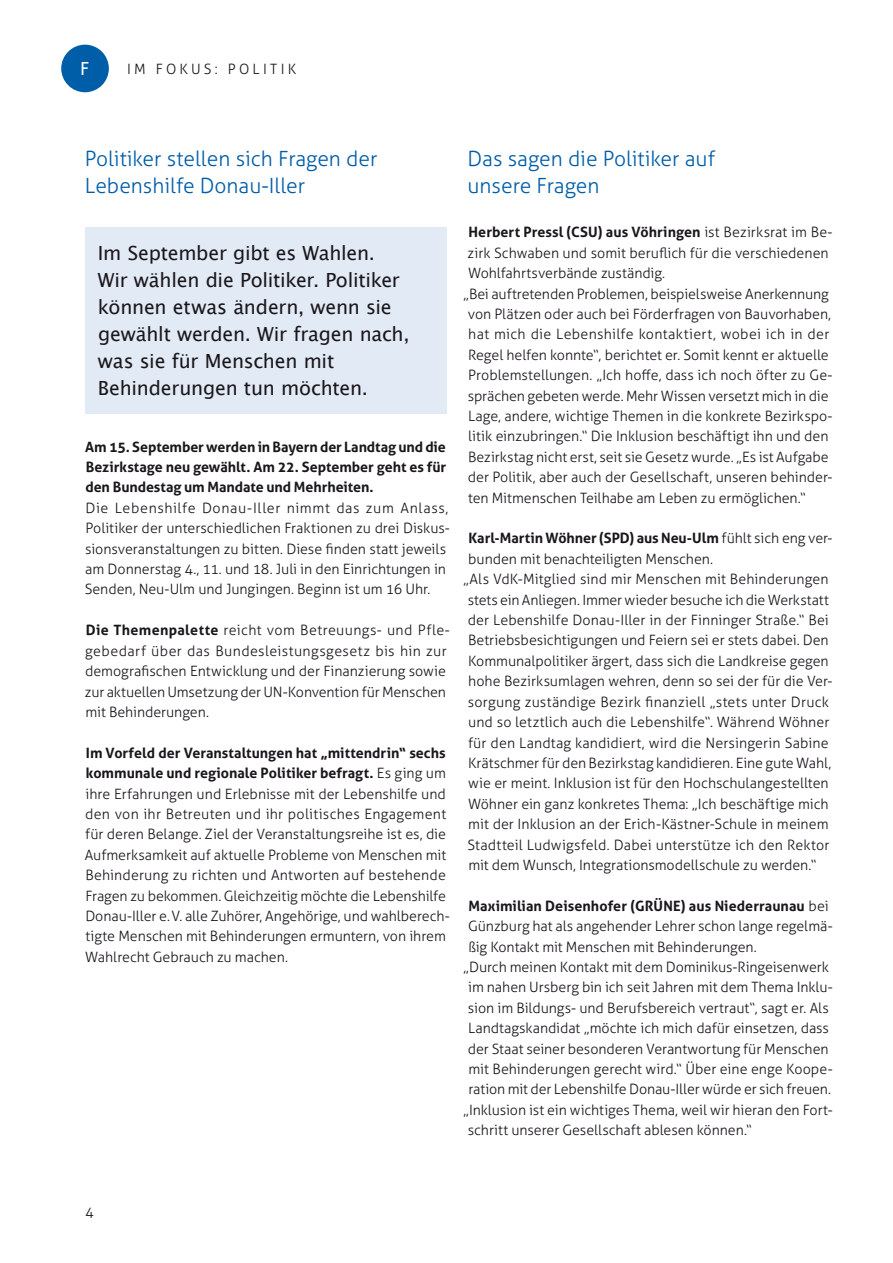
<style>
.page{position:relative;width:893px;height:1263px;background:#fff}
.page>*{position:absolute;margin:0;border:0;box-sizing:border-box;transform-origin:0 0}
.t1{font:300 21px/27px "Aller";color:#005da8}
.t2{font:19.5px/27px "Lucida Sans Unicode";letter-spacing:-.015em;color:#1a171c}
.t3{font:300 14.25px/20.4px "Aller";color:#1a171c}
.t4{font:700 14.25px/20.4px "Aller";color:#1a171c;text-align:justify}
.t5{font:300 14.25px "Aller";letter-spacing:.02em;color:#1a171c}
.s1{font-weight:700}
.s2{font-weight:300}
</style>
<div class="page">
<div style="left:85px;top:227px;width:361px;height:187px;background:#e2eaf5"></div>
<div style="left:61px;top:45px;width:48px;height:47px;background:#005da8;border-radius:50%"></div>
<svg style="left:82px;top:62px;width:6px;height:13px"></svg>
<p class="t3" style="left:127px;top:59px;width:112px">Im Fok us: politik</p>
<h1 class="t1" style="left:85px;top:145px;width:294px">Politiker stellen sich Fragen der<br>Lebenshilfe Donau-Iller</h1>
<h2 class="t2" style="left:98px;top:239px;width:313px">Im September gibt es Wahlen.<br>Wir wählen die Politiker. Politiker können etwas ändern, wenn sie gewählt werden. Wir fragen nach, was sie für Menschen mit<br>Behinderungen tun möchten.</h2>
<p class="t4" style="left:85px;top:436px;width:362px">Am 15. September werden in Bayern der Landtag und die Bezirkstage neu gewählt. Am 22. September geht es für den Bundestag um Mandate und Mehrheiten.</p>
<p class="t3" style="left:85px;top:498px;width:367px">Die Lebenshilfe Donau-Iller nimmt das zum Anlass, Politiker der unterschiedlichen Fraktionen zu drei Diskus&shy;sionsveranstaltungen zu bitten. Diese finden statt jeweils am Donnerstag 4., 11. und 18. Juli in den Einrichtungen in Senden, Neu-U lm und Jungingen. Beginn ist um 16 U hr.</p>
<p class="t3" style="left:85px;top:620px;width:366px"><span class="s1">Die Themenpalette</span> reicht vom Betreuungs- und Pfle&shy;gebedarf über das Bundesleistungsgesetz bis hin zur demografischen Entwicklung und der Finanzierung sowie zur aktuellen U msetzung der U N-Konvention für Menschen mit Behinderungen.</p>
<p class="t3" style="left:85px;top:742px;width:367px"><span class="s1">Im Vorfeld der Veranstaltungen hat „mittendrin“ sechs kommunale und regionale Politiker befragt.</span> Es ging um ihre Erfahrungen und Erlebnisse mit der Lebenshilfe und den von ihr Betreuten und ihr politisches Engagement für deren Belange. Ziel der Veranstaltungsreihe ist es, die Aufmerksamkeit auf aktuelle Probleme von Menschen mit Behinderung zu richten und Antworten auf bestehende Fragen zu bekommen. Gleichzeitig möchte die Lebenshilfe Donau-Iller e.V. alle Zuhörer, Angehörige, und wahlberech&shy;tigte Menschen mit Behinderungen ermuntern, von ihrem Wahlrecht Gebrauch zu machen.</p>
<h1 class="t1" style="left:468px;top:145px;width:249px">Das sagen die Politiker auf unsere Fragen</h1>
<p class="t4" style="left:469px;top:222px;width:366px">Herbert Pressl (CSU) aus Vöhringen <span class="s2">ist Bezirksrat im Be-</span></p>
<p class="t3" style="left:468px;top:242px;width:363px">zirk Schwaben und somit beruflich für die verschiedenen</p>
<p class="t3" style="left:468px;top:263px;width:199px">Wohlfahrtsverbände zuständig.</p>
<p class="t3" style="left:463px;top:283px;width:367px">„Bei auftretenden Problemen, beispielsweise Anerkennung</p>
<p class="t3" style="left:468px;top:304px;width:365px">von Plätzen oder auch bei Förderfragen von Bauvorhaben,</p>
<p class="t5" style="left:468px;top:326px;width:363px">hat mich die Lebenshilfe kontaktiert, wobei ich in der</p>
<p class="t3" style="left:468px;top:344px;width:362px">Regel helfen konnte“, berichtet er. Somit kennt er aktuelle</p>
<p class="t3" style="left:468px;top:365px;width:366px">Problemstellungen. „Ich hoffe, dass ich noch öfter zu Ge-</p>
<p class="t3" style="left:468px;top:385px;width:362px">sprächen gebeten werde. Mehr Wissen versetzt mich in die</p>
<p class="t3" style="left:468px;top:406px;width:366px">Lage, andere, wichtige Themen in die konkrete Bezirkspo-</p>
<p class="t3" style="left:468px;top:426px;width:362px">litik einzubringen.“ Die Inklusion beschäftigt ihn und den</p>
<p class="t3" style="left:468px;top:446px;width:362px">Bezirkstag nicht erst, seit sie G esetz wurde. „Es ist Aufgabe</p>
<p class="t3" style="left:468px;top:467px;width:366px">der Politik, aber auch der Gesellschaft, unseren behinder-</p>
<p class="t3" style="left:468px;top:487px;width:339px">ten Mitmenschen Teilhabe am Leben zu ermöglichen.“</p>
<p class="t4" style="left:469px;top:528px;width:366px">Karl-Martin Wöhner (SPD) aus Neu-Ulm <span class="s2">fühlt sich eng ver-</span></p>
<p class="t3" style="left:468px;top:549px;width:246px">bunden mit benachteiligten Menschen.</p>
<p class="t3" style="left:463px;top:569px;width:367px">„Als VdK-Mitglied sind mir Menschen mit Behinderungen</p>
<p class="t3" style="left:468px;top:589px;width:363px">stets ein Anliegen. Immer wieder besuche ich die Werkstatt</p>
<p class="t3" style="left:468px;top:610px;width:362px">der Lebenshilfe Donau-Iller in der Finninger Straße.“ Bei</p>
<p class="t3" style="left:468px;top:630px;width:362px">Betriebsbesichtigungen und Feiern sei er stets dabei. Den</p>
<p class="t3" style="left:468px;top:651px;width:362px">Kommunalpolitiker ärgert, dass sich die Landkreise gegen</p>
<p class="t3" style="left:468px;top:671px;width:366px">hohe Bezirksumlagen wehren, denn so sei der für die Ver-</p>
<p class="t3" style="left:468px;top:691px;width:363px">sorgung zuständige Bezirk finanziell „stets unter Druck</p>
<p class="t3" style="left:468px;top:712px;width:363px">und so letztlich auch die Lebenshilfe“. Während Wöhner</p>
<p class="t3" style="left:468px;top:732px;width:362px">für den Landtag kandidiert, wird die Nersingerin Sabine</p>
<p class="t3" style="left:468px;top:753px;width:365px">Krätschmer für den Bezirkstag kandidieren. Eine gute Wahl,</p>
<p class="t3" style="left:468px;top:773px;width:362px">wie er meint. Inklusion ist für den Hochschulangestellten</p>
<p class="t3" style="left:468px;top:793px;width:362px">Wöhner ein ganz konkretes Thema: „Ich beschäftige mich</p>
<p class="t3" style="left:468px;top:814px;width:362px">mit der Inklusion an der Erich-Kästner-Schule in meinem</p>
<p class="t3" style="left:468px;top:834px;width:363px">Stadtteil Ludwigsfeld. Dabei unterstütze ich den Rektor</p>
<p class="t3" style="left:468px;top:855px;width:350px">mit dem Wunsch, Integrationsmodellschule zu werden.“</p>
<p class="t4" style="left:468px;top:895px;width:362px">Maximilian Deisenhofer (GRÜNE) aus Niederraunau <span class="s2">bei</span></p>
<p class="t3" style="left:468px;top:916px;width:366px">Günzburg hat als angehender Lehrer schon lange regelmä-</p>
<p class="t3" style="left:468px;top:936px;width:290px">ßig Kontakt mit Menschen mit Behinderungen.</p>
<p class="t3" style="left:463px;top:957px;width:367px">„Durch meinen Kontakt mit dem Dominikus-Ringeisenwerk</p>
<p class="t3" style="left:468px;top:977px;width:366px">im nahen U rsberg bin ich seit Jahren mit dem Thema Inklu-</p>
<p class="t3" style="left:468px;top:997px;width:363px">sion im Bildungs- und Berufsbereich vertraut“, sagt er. Als</p>
<p class="t3" style="left:468px;top:1018px;width:362px">Landtagskandidat „möchte ich mich dafür einsetzen, dass</p>
<p class="t3" style="left:468px;top:1038px;width:362px">der Staat seiner besonderen Verantwortung für Menschen</p>
<p class="t3" style="left:468px;top:1059px;width:366px">mit Behinderungen gerecht wird.“ Über eine enge Koope-</p>
<p class="t3" style="left:468px;top:1079px;width:364px">ration mit der Lebenshilfe Donau-Iller würde er sich freuen.</p>
<p class="t3" style="left:463px;top:1099px;width:371px">„Inklusion ist ein wichtiges Thema, weil wir hieran den Fort-</p>
<p class="t3" style="left:468px;top:1120px;width:286px">schritt unserer Gesellschaft ablesen können.“</p>
<p class="t3" style="left:85px;top:1202px;width:10px">4</p>
</div>
